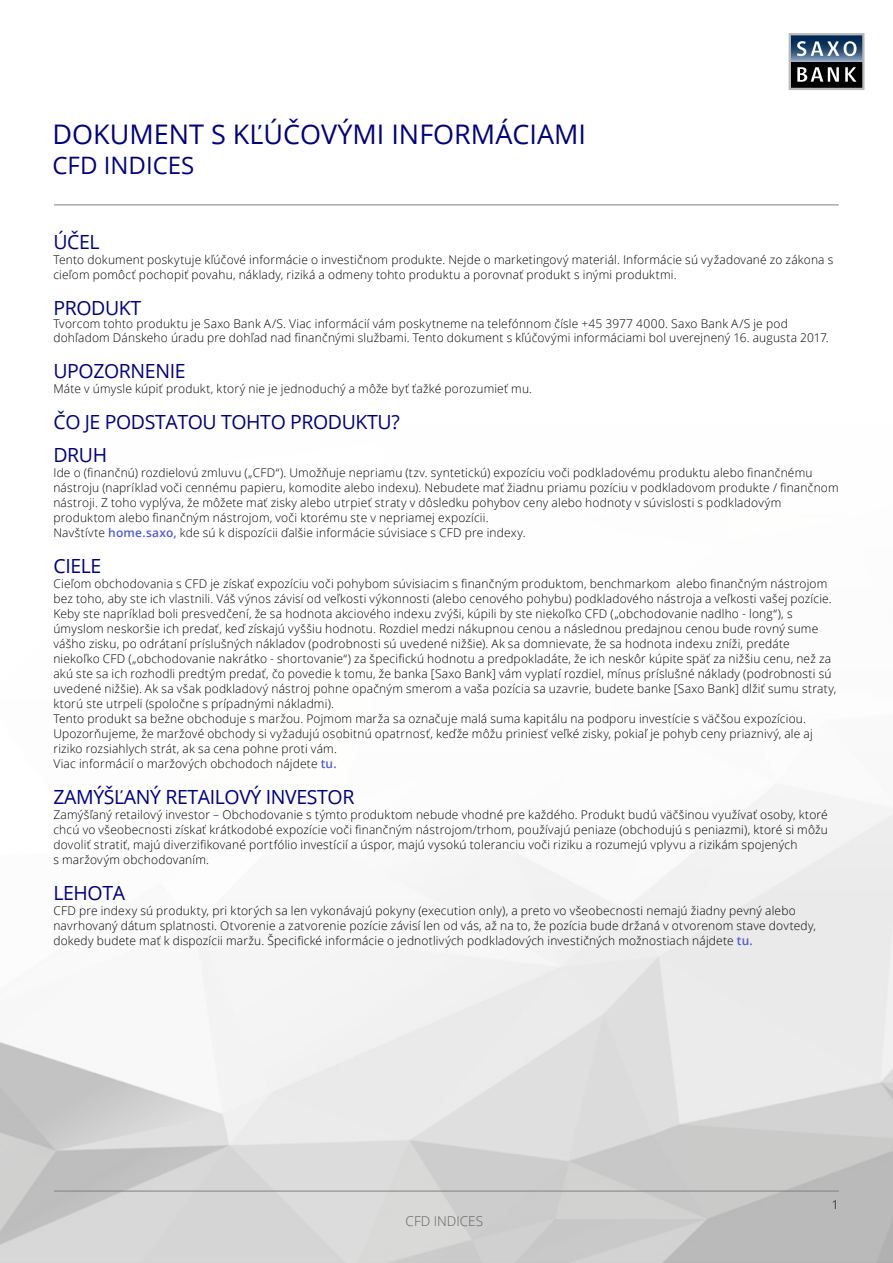
<style>
.page{position:relative;width:893px;height:1263px;background:#fff}
.page>*{position:absolute;margin:0;border:0;box-sizing:border-box;transform-origin:0 0}
.t1{font:27px "Open Sans";color:#000082}
.t2{font:24px "Open Sans";color:#000082}
.t3{font:19.5px/33px "Open Sans";letter-spacing:-.02em;color:#000082}
.t4{font:300 13.5px "Open Sans";color:#616161}
.t5{font:300 12px/15px "Open Sans";letter-spacing:.015em;color:#000}
.s1{font-weight:600;color:#4f5cd6}
</style>
<div class="page">
<hr style="left:54px;top:1191px;width:785px;height:1px;background:#808080">
<hr style="left:54px;top:204px;width:785px;height:1px;background:#808080">
<svg style="left:789px;top:33px;width:75px;height:57px;background:#525e6c"></svg>
<h1 class="t1" style="left:52px;top:116px;width:535px">DOKUMENT S KĽÚČOVÝMI INFORMÁCIAMI</h1>
<h2 class="t2" style="left:52px;top:149px;width:143px">CFD INDICES</h2>
<h3 class="t3" style="left:53px;top:225px;width:48px">ÚČEL</h3>
<p class="t5" style="left:53px;top:252px;width:781px">Tento dokument poskytuje kľúčové informácie o investičnom produkte. Nejde o marketingový materiál. Informácie sú vyžadované zo zákona s cieľom pomôcť pochopiť povahu, náklady, riziká a odmeny tohto produktu a porovnať produkt s inými produktmi.</p>
<h3 class="t3" style="left:53px;top:291px;width:89px">PRODUKT</h3>
<p class="t5" style="left:53px;top:317px;width:777px;line-height:13.5px">Tvorcom tohto produktu je Saxo Bank A/S. Viac informácií vám poskytneme na telefónnom čísle +45 3977 4000. Saxo Bank A/S je pod dohľadom Dánskeho úradu pre dohľad nad finančnými službami. Tento dokument s kľúčovými informáciami bol uverejnený 16. augusta 2017.</p>
<h3 class="t3" style="left:53px;top:354px;width:134px">UPOZORNENIE</h3>
<p class="t5" style="left:53px;top:381px;width:480px">Máte v úmysle kúpiť produkt, ktorý nie je jednoduchý a môže byť ťažké porozumieť mu.</p>
<h3 class="t3" style="left:53px;top:405px;width:348px">ČO JE PODSTATOU TOHTO PRODUKTU?<br>DRUH</h3>
<p class="t5" style="left:53px;top:465px;width:787px">Ide o (finančnú) rozdielovú zmluvu („CFD“). Umožňuje nepriamu (tzv. syntetickú) expozíciu voči podkladovému produktu alebo finančnému nástroju (napríklad voči cennému papieru, komodite alebo indexu). Nebudete mať žiadnu priamu pozíciu v podkladovom produkte / finančnom nástroji. Z toho vyplýva, že môžete mať zisky alebo utrpieť straty v dôsledku pohybov ceny alebo hodnoty v súvislosti s podkladovým produktom alebo finančným nástrojom, voči ktorému ste v nepriamej expozícii.<br>Navštívte <span class="s1">home.saxo,</span> kde sú k dispozícii ďalšie informácie súvisiace s CFD pre indexy.</p>
<h3 class="t3" style="left:53px;top:549px;width:49px">CIELE</h3>
<p class="t5" style="left:53px;top:576px;width:784px">Cieľom obchodovania s CFD je získať expozíciu voči pohybom súvisiacim s finančným produktom, benchmarkom alebo finančným nástrojom bez toho, aby ste ich vlastnili. Váš výnos závisí od veľkosti výkonnosti (alebo cenového pohybu) podkladového nástroja a veľkosti vašej pozície.<br>Keby ste napríklad boli presvedčení, že sa hodnota akciového indexu zvýši, kúpili by ste niekoľko CFD („obchodovanie nadlho - long“), s úmyslom neskoršie ich predať, keď získajú vyššiu hodnotu. Rozdiel medzi nákupnou cenou a následnou predajnou cenou bude rovný sume vášho zisku, po odrátaní príslušných nákladov (podrobnosti sú uvedené nižšie). Ak sa domnievate, že sa hodnota indexu zníži, predáte niekoľko CFD („obchodovanie nakrátko - shortovanie“) za špecifickú hodnotu a predpokladáte, že ich neskôr kúpite späť za nižšiu cenu, než za akú ste sa ich rozhodli predtým predať, čo povedie k tomu, že banka [Saxo Bank] vám vyplatí rozdiel, mínus príslušné náklady (podrobnosti sú uvedené nižšie). Ak sa však podkladový nástroj pohne opačným smerom a vaša pozícia sa uzavrie, budete banke [Saxo Bank] dlžiť sumu straty, ktorú ste utrpeli (spoločne s prípadnými nákladmi).<br>Tento produkt sa bežne obchoduje s maržou. Pojmom marža sa označuje malá suma kapitálu na podporu investície s väčšou expozíciou.<br>Upozorňujeme, že maržové obchody si vyžadujú osobitnú opatrnosť, keďže môžu priniesť veľké zisky, pokiaľ je pohyb ceny priaznivý, ale aj riziko rozsiahlych strát, ak sa cena pohne proti vám.<br>Viac informácií o maržových obchodoch nájdete <span class="s1">tu.</span></p>
<h3 class="t3" style="left:53px;top:780px;width:303px">ZAMÝŠĽANÝ RETAILOVÝ INVESTOR</h3>
<p class="t5" style="left:53px;top:807px;width:776px">Zamýšľaný retailový investor – Obchodovanie s týmto produktom nebude vhodné pre každého. Produkt budú väčšinou využívať osoby, ktoré chcú vo všeobecnosti získať krátkodobé expozície voči finančným nástrojom/trhom, používajú peniaze (obchodujú s peniazmi), ktoré si môžu dovoliť stratiť, majú diverzifikované portfólio investícií a úspor, majú vysokú toleranciu voči riziku a rozumejú vplyvu a rizikám spojených<br>s maržovým obchodovaním.</p>
<h3 class="t3" style="left:53px;top:876px;width:73px">LEHOTA</h3>
<p class="t5" style="left:53px;top:903px;width:764px">CFD pre indexy sú produkty, pri ktorých sa len vykonávajú pokyny (execution only), a preto vo všeobecnosti nemajú žiadny pevný alebo navrhovaný dátum splatnosti. Otvorenie a zatvorenie pozície závisí len od vás, až na to, že pozícia bude držaná v otvorenom stave dovtedy, dokedy budete mať k dispozícii maržu. Špecifické informácie o jednotlivých podkladových investičných možnostiach nájdete <span class="s1">tu.</span></p>
<p class="t4" style="left:406px;top:1211px;width:79px">CFD INDICES</p>
<p class="t5" style="left:832px;top:1197px;width:8px">1</p>
</div>
